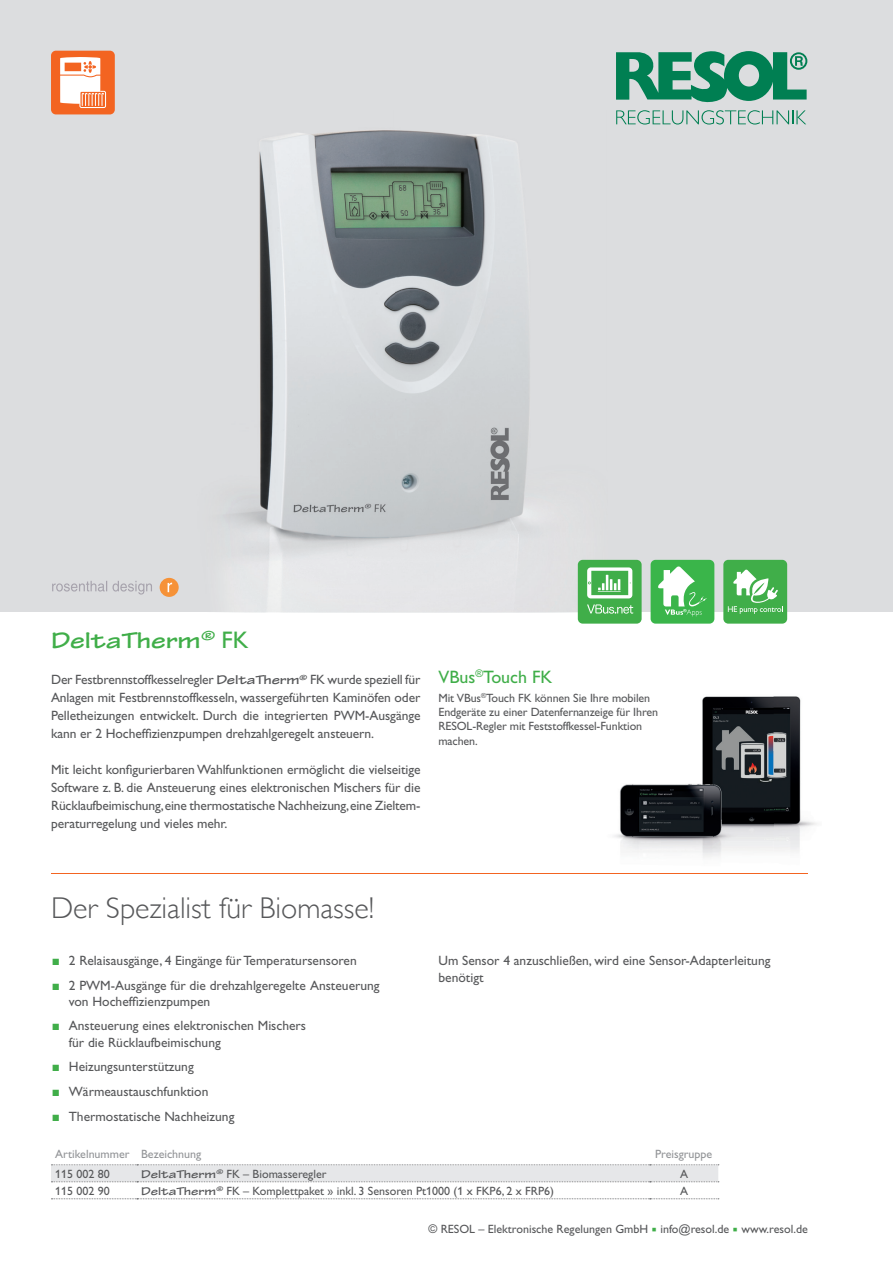
<style>
.page{position:relative;width:893px;height:1263px;background:#fff}
.page>*{position:absolute;margin:0;border:0;box-sizing:border-box;transform-origin:0 0}
.t1{font:300 30px "Gill Sans";color:#57585a}
.t2{font:700 expanded 24px "Tekton Pro";color:#40ae49}
.t3{font:18px "Gill Alt One";color:#40ae49}
.t4{font:13.5px/18px "Gill Alt One";color:#57585a}
.t5{font:12px/14.4px "Gill Alt One";letter-spacing:-.01em;color:#57585a}
.t6{font:12px "Gill Alt One";color:#939598}
.s1{font-family:"Gill Alt One";font-weight:400;font-stretch:normal}
.s2{font-family:"Tekton Pro";font-weight:700;font-stretch:expanded}
.s3{font-family:"Arial";font-weight:700;color:#40ae49}
.s4{color:#40ae49}
</style>
<div class="page">
<div style="left:0;top:0;width:893px;height:611px;background:#dcdddf"></div>
<hr style="left:51px;top:873px;width:757px;height:1px;background:#f36421">
<img style="left:183px;top:130px;width:425px;height:482px">
<div style="left:723px;top:560px;width:64px;height:64px;background:#40ae49;border-radius:5px"></div>
<svg style="left:728px;top:569px;width:55px;height:45px"></svg>
<svg style="left:651px;top:560px;width:63px;height:64px;background:#68c674"></svg>
<div style="left:578px;top:560px;width:64px;height:64px;background:#40ae49;border-radius:5px"></div>
<svg style="left:587px;top:567px;width:45px;height:31px"></svg>
<svg style="left:587px;top:604px;width:46px;height:10px"></svg>
<img style="left:614px;top:696px;width:203px;height:162px">
<svg style="left:51px;top:1164px;width:668px;height:35px"></svg>
<div style="left:160px;top:578px;width:19px;height:19px;background:#f69238;border-radius:50%"></div>
<svg style="left:168px;top:583px;width:4px;height:9px"></svg>
<svg style="left:52px;top:581px;width:100px;height:13px"></svg>
<div style="left:51px;top:51px;width:64px;height:63px;background:#f36421;border-radius:5px"></div>
<svg style="left:60px;top:57px;width:46px;height:51px"></svg>
<svg style="left:616px;top:51px;width:191px;height:74px"></svg>
<h2 class="t2" style="left:51px;top:626px;width:199px">DeltaTherm<sup>®</sup> <span class="s1">FK</span></h2>
<p class="t4" style="left:51px;top:670px;width:371px;text-align:justify">Der Festbrennstoffkesselregler <span class="s2">DeltaTherm</span><sup>®</sup> FK wurde speziell für Anlagen mit Festbrennstoffkesseln, wassergeführten Kaminöfen oder Pelletheizungen entwickelt. Durch die integrierten PWM-Ausgänge kann er 2 Hocheffizienzpumpen drehzahlgeregelt ansteuern.</p>
<p class="t4" style="left:51px;top:760px;width:371px;text-align:justify">Mit leicht konfigurierbaren Wahlfunktionen ermöglicht die vielseitige Software z. B. die Ansteuerung eines elektronischen Mischers für die Rücklaufbeimischung, eine thermostatische Nachheizung, eine Zieltem&shy;peraturregelung und vieles mehr.</p>
<h3 class="t3" style="left:438px;top:666px;width:115px">VBus<sup>®</sup>Touch FK</h3>
<p class="t5" style="left:438px;top:690px;width:221px">Mit VBus<sup>®</sup>Touch FK können Sie Ihre mobilen Endgeräte zu einer Datenfernanzeige für Ihren RESOL-Regler mit Feststoff kessel-Funktion machen.</p>
<h1 class="t1" style="left:51px;top:885px;width:325px">Der Spezialist für Biomasse!</h1>
<p class="t4" style="left:52px;top:951px;width:306px"><span class="s3">■</span> 2 Relaisausgänge, 4 Eingänge für Temperatursensoren</p>
<p class="t4" style="left:69px;top:977px;width:312px;line-height:16.2px;text-indent:-17px"><span class="s3">■</span> 2 PWM-Ausgänge für die drehzahlgeregelte Ansteuerung von Hoch effizienzpumpen</p>
<p class="t4" style="left:69px;top:1018px;width:239px;line-height:16.2px;text-indent:-17px"><span class="s3">■</span> Ansteuerung eines elektronischen Mischers für die Rücklaufbeimischung</p>
<p class="t4" style="left:52px;top:1058px;width:144px"><span class="s3">■</span> Heizungsunterstützung</p>
<p class="t4" style="left:52px;top:1082px;width:158px"><span class="s3">■</span> Wärmeaustauschfunktion</p>
<p class="t4" style="left:52px;top:1107px;width:184px"><span class="s3">■</span> Thermostatische Nachheizung</p>
<p class="t4" style="left:438px;top:953px;width:334px;line-height:16.2px">Um Sensor 4 anzuschließen, wird eine Sensor-Adapterleitung benötigt</p>
<p class="t6" style="left:55px;top:1147px;width:148px">Artikelnummer Bezeichnung</p>
<p class="t6" style="left:655px;top:1147px;width:59px">Preisgruppe</p>
<p class="t5" style="left:55px;top:1166px;width:56px">115 002 80</p>
<p class="t5" style="left:141px;top:1166px;width:187px"><span class="s2">DeltaTherm</span><sup>®</sup> FK – Biomasseregler</p>
<p class="t5" style="left:680px;top:1166px;width:10px">A</p>
<p class="t5" style="left:55px;top:1183px;width:56px">115 002 90</p>
<p class="t5" style="left:141px;top:1183px;width:414px"><span class="s2">DeltaTherm</span><sup>®</sup> FK – Komplettpaket » inkl. 3 Sensoren Pt1000 (1 x FKP6, 2 x FRP6)</p>
<p class="t5" style="left:680px;top:1183px;width:10px">A</p>
<p class="t5" style="left:428px;top:1222px;width:381px">© RESOL – Elektronische Regelungen GmbH <span class="s4">▪</span> info@resol.de <span class="s4">▪</span> www.resol.de</p>
</div>
